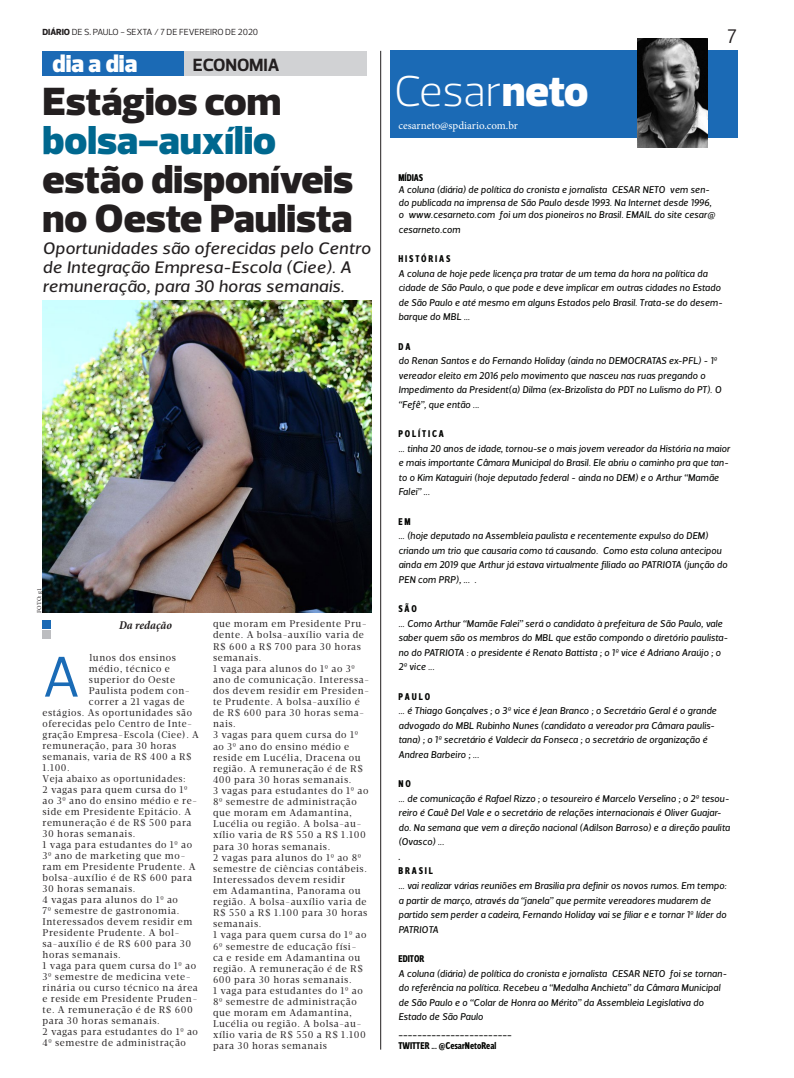
<style>
.page{position:relative;width:794px;height:1078px;background:#fff}
.page>*{position:absolute;margin:0;border:0;box-sizing:border-box;transform-origin:0 0}
.t1{font:58px "Prelo";color:#1a6bb6}
.t2{font:300 44px "Prelo";color:#fff}
.t3{font:900 40px/39px "Prelo";color:#231f20;scale:1.04 1}
.t4{font:900 40px "Prelo";color:#00688f;scale:1.04 1}
.t5{font:900 25px "Prelo";color:#fff}
.t6{font:20px "Prelo";color:#231f20}
.t7{font:700 18px "Prelo";letter-spacing:-.01em;color:#231f20}
.t8{font:italic 17px/19px "Velino Sans";color:#231f20;scale:1.1 1}
.t9{font:italic 700 condensed 12px "Minion Pro";letter-spacing:-.005em;color:#231f20}
.t10{font:11px "Minion Pro";color:#fff}
.t11{font:italic 10px/14.6px "Velino Sans";color:#040503}
.t12{font:10px/11.1px "Velino Text";letter-spacing:.06em;color:#231f20;scale:.95 1}
.t13{font:10px "Velino Text";letter-spacing:.06em;color:#231f20;scale:.93 1}
.t14{font:700 10px/14.6px "Velino Sans Condensed";color:#040503}
.t15{font:9px "Prelo";color:#231f20}
.t16{font:6px "Minion Pro";letter-spacing:-.005em;color:#231f20}
.s1{font-weight:800}
.s2{font-weight:900}
</style>
<div class="page">
<div style="left:43px;top:630px;width:8px;height:8px;background:#bcbdc0"></div>
<div style="left:43px;top:619px;width:8px;height:9px;background:#1b6ab5"></div>
<div style="left:184px;top:51px;width:183px;height:24px;background:#d1d2d4"></div>
<div style="left:43px;top:51px;width:141px;height:24px;background:#1b6ab5"></div>
<div style="left:390px;top:51px;width:347px;height:87px;background:#1b6ab5"></div>
<img style="left:637px;top:39px;width:70px;height:108px">
<img style="left:43px;top:300px;width:328px;height:312px">
<hr style="left:380px;top:51px;width:1px;height:998px;background:#231f20">
<p class="t15" style="left:43px;top:27px;width:217px"><span class="s1">DIÁRIO</span> DE S. PAULO - SEXTA / 7 DE FEVEREIRO DE 2020</p>
<h3 class="t5" style="left:52px;top:48px;width:86px">dia a dia</h3>
<h3 class="t7" style="left:193px;top:54px;width:88px">ECONOMIA</h3>
<h3 class="t3" style="left:43px;top:82px;width:231px">Estágios com</h3>
<h3 class="t4" style="left:43px;top:116px;width:226px">bolsa-auxílio</h3>
<h3 class="t3" style="left:43px;top:160px;width:300px">estão disponíveis no Oeste Paulista</h3>
<h3 class="t8" style="left:43px;top:239px;width:300px">Oportunidades são oferecidas pelo Centro de Integração Empresa-Escola (Ciee). A remuneração, para 30 horas semanais.</h3>
<p class="t16" style="left:35px;top:612px;width:26px;rotate:-90deg">FOTO: g1</p>
<p class="t9" style="left:119px;top:616px;width:54px">Da redação</p>
<h1 class="t1" style="left:43px;top:641px;width:39px">A</h1>
<p class="t12" style="left:89px;top:652px;width:93px">lunos dos ensinos</p>
<p class="t12" style="left:89px;top:663px;width:87px">médio, técnico e</p>
<p class="t12" style="left:89px;top:674px;width:92px">superior do Oeste</p>
<p class="t12" style="left:89px;top:685px;width:108px">Paulista podem con-</p>
<p class="t12" style="left:89px;top:696px;width:102px">correr a 21 vagas de</p>
<p class="t12" style="left:43px;top:707px;width:159px">estágios. As oportunidades são</p>
<p class="t13" style="left:43px;top:717px;width:163px">oferecidas pelo Centro de Inte-</p>
<p class="t13" style="left:43px;top:728px;width:170px">gração Empresa-Escola (Ciee). A</p>
<p class="t13" style="left:43px;top:739px;width:145px">remuneração, para 30 horas</p>
<p class="t13" style="left:43px;top:750px;width:162px">semanais, varia de R$ 400 a R$</p>
<p class="t13" style="left:43px;top:761px;width:31px">1.100.</p>
<p class="t13" style="left:43px;top:772px;width:155px">Veja abaixo as oportunidades:</p>
<p class="t12" style="left:43px;top:784px;width:154px">2 vagas para quem cursa do 1º</p>
<p class="t12" style="left:43px;top:795px;width:164px">ao 3º ano do ensino médio e re-</p>
<p class="t12" style="left:43px;top:806px;width:158px">side em Presidente Epitácio. A</p>
<p class="t12" style="left:43px;top:817px;width:158px">remuneração é de R$ 500 para</p>
<p class="t12" style="left:43px;top:828px;width:99px">30 horas semanais.</p>
<p class="t12" style="left:43px;top:839px;width:159px">1 vaga para estudantes do 1º ao</p>
<p class="t12" style="left:43px;top:850px;width:152px">3º ano de marketing que mo-</p>
<p class="t12" style="left:43px;top:861px;width:163px">ram em Presidente Prudente. A</p>
<p class="t12" style="left:43px;top:872px;width:159px">bolsa-auxílio é de R$ 600 para</p>
<p class="t12" style="left:43px;top:883px;width:99px">30 horas semanais.</p>
<p class="t12" style="left:43px;top:894px;width:144px">4 vagas para alunos do 1º ao</p>
<p class="t12" style="left:43px;top:905px;width:146px">7º semestre de gastronomia.</p>
<p class="t12" style="left:43px;top:916px;width:159px">Interessados devem residir em</p>
<p class="t12" style="left:43px;top:927px;width:146px">Presidente Prudente. A bol-</p>
<p class="t12" style="left:43px;top:938px;width:158px">sa-auxílio é de R$ 600 para 30</p>
<p class="t12" style="left:43px;top:949px;width:84px">horas semanais.</p>
<p class="t12" style="left:43px;top:960px;width:163px">1 vaga para quem cursa do 1º ao</p>
<p class="t12" style="left:43px;top:971px;width:158px">3º semestre de medicina vete-</p>
<p class="t12" style="left:43px;top:982px;width:165px">rinária ou curso técnico na área</p>
<p class="t12" style="left:43px;top:993px;width:165px">e reside em Presidente Pruden-</p>
<p class="t12" style="left:43px;top:1004px;width:160px">te. A remuneração é de R$ 600</p>
<p class="t12" style="left:43px;top:1015px;width:125px">para 30 horas semanais.</p>
<p class="t12" style="left:43px;top:1026px;width:165px">2 vagas para estudantes do 1º ao</p>
<p class="t12" style="left:43px;top:1037px;width:152px">4º semestre de administração</p>
<p class="t12" style="left:213px;top:618px;width:166px">que moram em Presidente Pru&shy;dente. A bolsa-auxílio varia de<br>R$ 600 a R$ 700 para 30 horas semanais.<br>1 vaga para alunos do 1º ao 3º ano de comunicação. Interessa&shy;dos devem residir em Presiden&shy;te Prudente. A bolsa-auxílio é de R$ 600 para 30 horas sema&shy;nais.<br>3 vagas para quem cursa do 1º ao 3º ano do ensino médio e reside em Lucélia, Dracena ou região. A remuneração é de R$<br>400 para 30 horas semanais.<br>3 vagas para estudantes do 1º ao<br>8º semestre de administração que moram em Adamantina,<br>Lucélia ou região. A bolsa-au&shy;xílio varia de R$ 550 a R$ 1.100 para 30 horas semanais.<br>2 vagas para alunos do 1º ao 8º semestre de ciências contábeis.<br>Interessados devem residir<br>em Adamantina, Panorama ou região. A bolsa-auxílio varia de<br>R$ 550 a R$ 1.100 para 30 horas semanais.<br>1 vaga para quem cursa do 1º ao<br>6º semestre de educação físi-<br>ca e reside em Adamantina ou região. A remuneração é de R$<br>600 para 30 horas semanais.<br>1 vaga para estudantes do 1º ao<br>8º semestre de administração que moram em Adamantina,<br>Lucélia ou região. A bolsa-au&shy;xílio varia de R$ 550 a R$ 1.100 para 30 horas semanais</p>
<h3 class="t6" style="left:727px;top:24px;width:11px">7</h3>
<h2 class="t2" style="left:394px;top:64px;width:196px">Cesar<span class="s2">neto</span></h2>
<p class="t10" style="left:398px;top:118px;width:121px">cesarneto@spdiario.com.br</p>
<p class="t14" style="left:398px;top:170px;width:26px">MÍDIAS</p>
<p class="t11" style="left:398px;top:183px;width:318px;line-height:12.6px">A coluna (diária) de política do cronista e jornalista CESAR NETO vem sen&shy;do publicada na imprensa de São Paulo desde 1993. Na Internet desde 1996, o www.cesarneto.com foi um dos pioneiros no Brasil. EMAIL do site cesar@</p>
<p class="t11" style="left:398px;top:222px;width:64px">cesarneto.com</p>
<p class="t14" style="left:398px;top:251px;width:54px">H I S T Ó R I A S</p>
<p class="t11" style="left:398px;top:266px;width:326px">A coluna de hoje pede licença pra tratar de um tema da hora na política da cidade de São Paulo, o que pode e deve implicar em outras cidades no Estado de São Paulo e até mesmo em alguns Estados pelo Brasil. Trata-se do desem&shy;barque do MBL ...</p>
<p class="t14" style="left:398px;top:339px;width:13px">D A</p>
<p class="t11" style="left:398px;top:353px;width:324px">do Renan Santos e do Fernando Holiday (ainda no DEMOCRATAS ex-PFL) - 1º vereador eleito em 2016 pelo movimento que nasceu nas ruas pregando o Impedimento da President(a) Dilma (ex-Brizolista do PDT no Lulismo do PT). O “Fefê”, que então ...</p>
<p class="t14" style="left:398px;top:426px;width:47px">P O L Í T I C A</p>
<p class="t11" style="left:398px;top:441px;width:333px">... tinha 20 anos de idade, tornou-se o mais jovem vereador da História na maior e mais importante Câmara Municipal do Brasil. Ele abriu o caminho pra que tan&shy;to o Kim Kataguiri (hoje deputado federal - ainda no DEM) e o Arthur “Mamãe Falei” ...</p>
<p class="t14" style="left:398px;top:514px;width:14px">E M</p>
<p class="t11" style="left:398px;top:528px;width:330px">... (hoje deputado na Assembleia paulista e recentemente expulso do DEM) criando um trio que causaria como tá causando. Como esta coluna antecipou ainda em 2019 que Arthur já estava virtualmente filiado ao PATRIOTA (junção do PEN com PRP), ... .</p>
<p class="t14" style="left:398px;top:601px;width:20px">S Ã O</p>
<p class="t11" style="left:398px;top:616px;width:331px">... Como Arthur “Mamãe Falei” será o candidato à prefeitura de São Paulo, vale saber quem são os membros do MBL que estão compondo o diretório paulista&shy;no do PATRIOTA : o presidente é Renato Battista ; o 1º vice é Adriano Araújo ; o 2º vice ...</p>
<p class="t14" style="left:398px;top:688px;width:33px">P A U L O</p>
<p class="t11" style="left:398px;top:703px;width:320px">... é Thiago Gonçalves ; o 3º vice é Jean Branco ; o Secretário Geral é o grande advogado do MBL Rubinho Nunes (candidato a vereador pra Câmara paulis&shy;tana) ; o 1º secretário é Valdecir da Fonseca ; o secretário de organização é Andrea Barbeiro ; ...</p>
<p class="t14" style="left:398px;top:776px;width:14px">N O</p>
<p class="t11" style="left:398px;top:790px;width:333px">... de comunicação é Rafael Rizzo ; o tesoureiro é Marcelo Verselino ; o 2º tesou&shy;reiro é Cauê Del Vale e o secretário de relações internacionais é Oliver Guajar&shy;do. Na semana que vem a direção nacional (Adilson Barroso) e a direção paulita (Ovasco) ...</p>
<p class="t14" style="left:398px;top:849px;width:36px">.<br>B R A S I L</p>
<p class="t11" style="left:398px;top:878px;width:330px">... vai realizar várias reuniões em Brasilia pra definir os novos rumos. Em tempo: a partir de março, através da “janela” que permite vereadores mudarem de partido sem perder a cadeira, Fernando Holiday vai se filiar e e tornar 1º líder do PATRIOTA</p>
<p class="t14" style="left:398px;top:951px;width:27px">EDITOR</p>
<p class="t11" style="left:398px;top:965px;width:330px">A coluna (diária) de política do cronista e jornalista CESAR NETO foi se tornan&shy;do referência na política. Recebeu a “Medalha Anchieta” da Câmara Municipal de São Paulo e o “Colar de Honra ao Mérito” da Assembleia Legislativa do Estado de São Paulo</p>
<p class="t14" style="left:398px;top:1024px;width:115px">________________________<br>TWITTER ... @CesarNetoReal</p>
</div>
